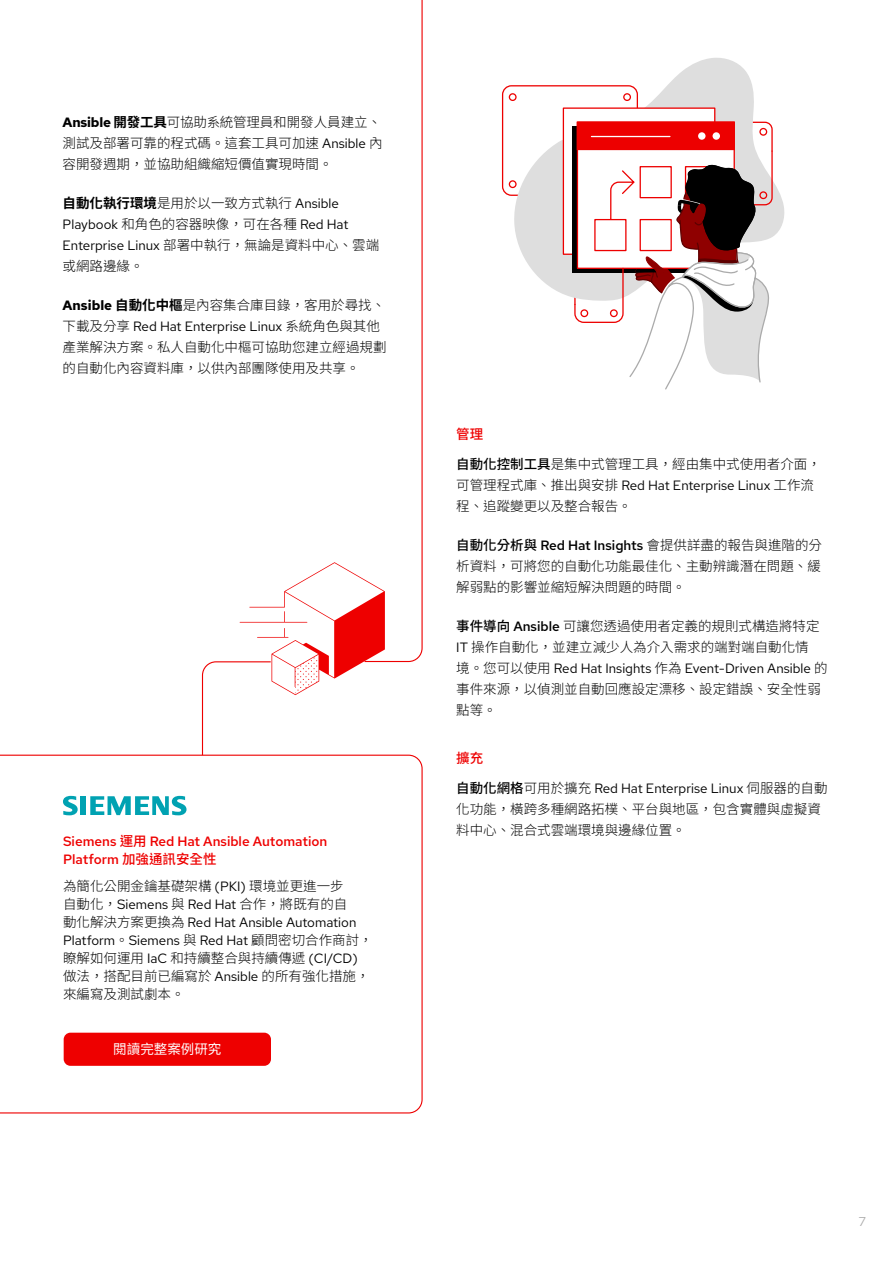
<style>
.page{position:relative;width:893px;height:1263px;background:#fff}
.page>*{position:absolute;margin:0;border:0;box-sizing:border-box;transform-origin:0 0}
.Main_-_Body_copy{font:300 13.5px/21px "Noto Sans TC";color:#000}
.Small_Subhead{font:500 13.5px/18px "Red Hat Text";color:#e00}
.Main_-_Body_copy-2{font:13.5px "Noto Sans TC";color:#fff}
.Small_Subhead-2{font:500 13.5px "Noto Sans TC";color:#e00}
.t1{font:12.75px "Red Hat Text";color:#aaa}
.s1{font-family:"Red Hat Text";font-weight:700}
.s2{font-weight:700}
.s3{font-family:"Red Hat Text";font-weight:400}
.s4{font-family:"Noto Sans TC"}
.s5{font-weight:500}
.s6{font-family:"Red Hat Text";font-weight:500}
</style>
<div class="page">
<svg style="left:501px;top:85px;width:12px;height:110px"></svg>
<svg style="left:513px;top:58px;width:272px;height:178px"></svg>
<svg style="left:508px;top:93px;width:265px;height:201px"></svg>
<svg style="left:562px;top:107px;width:209px;height:283px"></svg>
<svg style="left:0;top:755px;width:423px;height:358px"></svg>
<div style="left:64px;top:1033px;width:207px;height:33px;background:#e00;border-radius:7px"></div>
<svg style="left:63px;top:796px;width:15px;height:19px"></svg>
<div style="left:80px;top:796px;width:6px;height:19px;background:#00a2b2"></div>
<svg style="left:90px;top:796px;width:96px;height:19px"></svg>
<svg style="left:201px;top:0;width:222px;height:790px"></svg>
<p class="Main_-_Body_copy" style="left:63px;top:112px;width:322px;text-align:justify"><span class="s1">Ansible</span> <span class="s2">開發工具</span>可協助系統管理員和開發人員建立、測試及部署可靠的程式碼。這套工具可加速 <span class="s3">Ansible</span> 內容開發週期，並協助組織縮短價值實現時間。</p>
<p class="Main_-_Body_copy" style="left:63px;top:193px;width:318px"><span class="s2">自動化執行環境</span>是用於以一致方式執行 <span class="s3">Ansible<br>Playbook</span> 和角色的容器映像，可在各種 <span class="s3">Red Hat<br>Enterprise Linux</span> 部署中執行，無論是資料中心、雲端或網路邊緣。</p>
<p class="Main_-_Body_copy" style="left:63px;top:295px;width:325px"><span class="s1">Ansible</span> <span class="s2">自動化中樞</span>是內容集合庫目錄，客用於尋找、下載及分享 <span class="s3">Red Hat Enterprise Linux</span> 系統角色與其他產業解決方案。私人自動化中樞可協助您建立經過規劃的自動化內容資料庫，以供內部團隊使用及共享。</p>
<p class="Small_Subhead" style="left:63px;top:832px;width:266px">Siemens <span class="s4">運用</span> Red Hat Ansible Automation<br>Platform <span class="s4">加強通訊安全性</span></p>
<p class="Main_-_Body_copy" style="left:63px;top:877px;width:311px;line-height:18px">為簡化公開金鑰基礎架構 <span class="s3">(PKI)</span> 環境並更進一步<br>自動化，<span class="s3">Siemens</span> 與 <span class="s3">Red Hat</span> 合作，將既有的自<br>動化解決方案更換為 <span class="s3">Red Hat Ansible Automation<br>Platform</span>。<span class="s3">Siemens</span> 與 <span class="s3">Red Hat</span> 顧問密切合作商討，瞭解如何運用 <span class="s3">IaC</span> 和持續整合與持續傳遞 <span class="s3">(CI/CD)</span>做法，搭配目前已編寫於 <span class="s3">Ansible</span> 的所有強化措施，來編寫及測試劇本。</p>
<p class="Main_-_Body_copy-2" style="left:113px;top:1041px;width:110px">閱讀完整案例研究</p>
<p class="Small_Subhead-2" style="left:456px;top:426px;width:28px">管理</p>
<p class="Main_-_Body_copy" style="left:456px;top:454px;width:366px"><span class="s5">自動化控制工具</span>是集中式管理工具，經由集中式使用者介面，可管理程式庫、推出與安排 <span class="s3">Red Hat Enterprise Linux</span> 工作流程、追蹤變更以及整合報告。</p>
<p class="Main_-_Body_copy" style="left:456px;top:535px;width:367px;text-align:justify"><span class="s5">自動化分析與</span> <span class="s6">Red Hat Insights</span> 會提供詳盡的報告與進階的分析資料，可將您的自動化功能最佳化、主動辨識潛在問題、緩解弱點的影響並縮短解決問題的時間。</p>
<p class="Main_-_Body_copy" style="left:456px;top:616px;width:373px"><span class="s5">事件導向</span> <span class="s6">Ansible</span> 可讓您透過使用者定義的規則式構造將特定<br><span class="s3">IT</span> 操作自動化，並建立減少人為介入需求的端對端自動化情<br>境。您可以使用 <span class="s3">Red Hat Insights</span> 作為 <span class="s3">Event-Driven Ansible</span> 的事件來源，以偵測並自動回應設定漂移、設定錯誤、安全性弱點等。</p>
<p class="Small_Subhead-2" style="left:456px;top:750px;width:28px">擴充</p>
<p class="Main_-_Body_copy" style="left:456px;top:778px;width:373px"><span class="s5">自動化網格</span>可用於擴充 <span class="s3">Red Hat Enterprise Linux</span> 伺服器的自動化功能，橫跨多種網路拓樸、平台與地區，包含實體與虛擬資料中心、混合式雲端環境與邊緣位置。</p>
<p class="t1" style="left:859px;top:1213px;width:9px">7</p>
</div>
